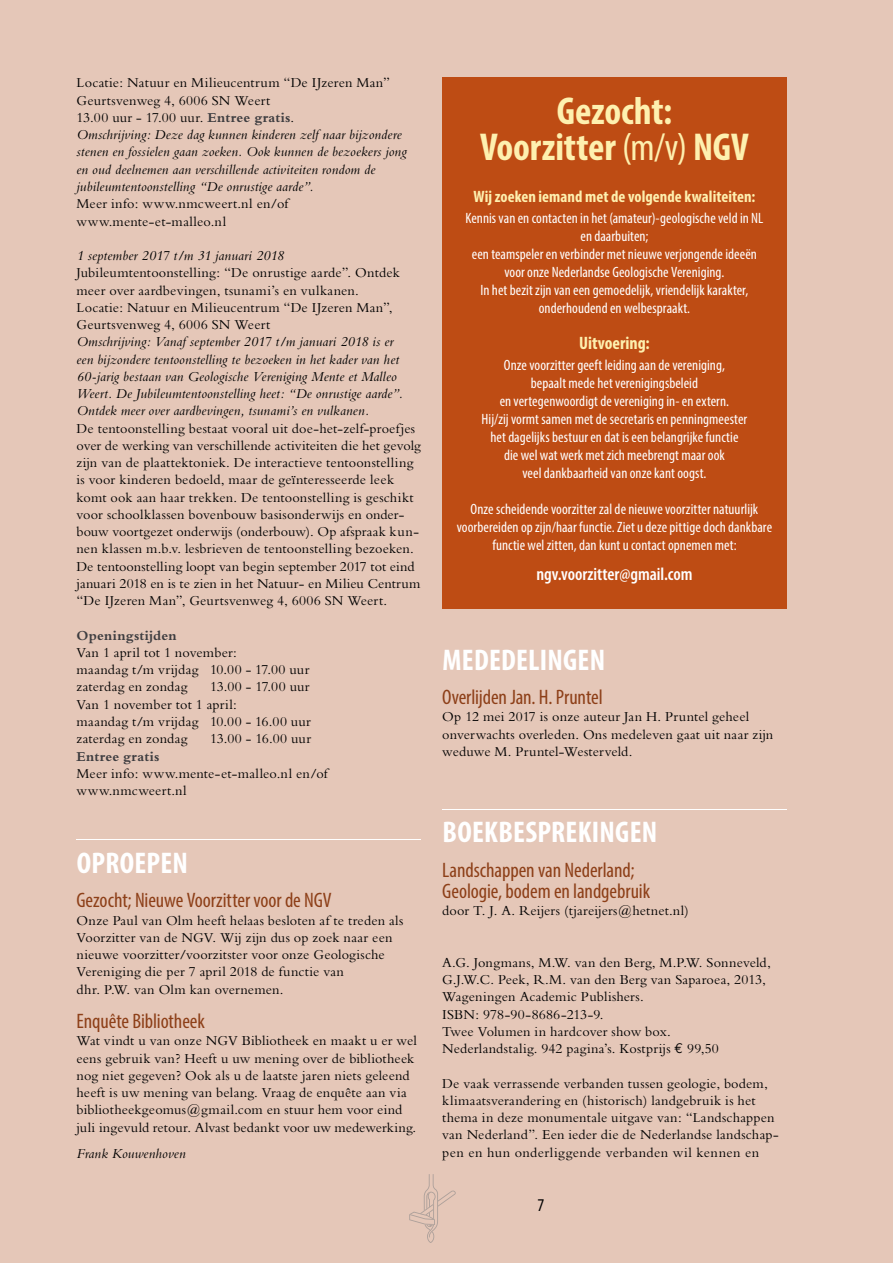
<style>
.page{position:relative;width:893px;height:1263px;background:#e5c7b8}
.page>*{position:absolute;margin:0;border:0;box-sizing:border-box;transform-origin:0 0}
.t1{font:700 condensed 39px/36px "Myriad Pro";letter-spacing:-.005em;color:#fef0af;text-align:center}
.t2{font:700 condensed 30px "Myriad Pro";letter-spacing:.01em;color:#fff}
.t3{font:condensed 21px/21px "Myriad Pro";letter-spacing:-.005em;color:#8d3f18}
.t4{font:600 condensed 18px "Myriad Pro";color:#fff}
.t5{font:700 condensed 18px "Myriad Pro";color:#fef0af}
.t6{font:condensed 18px "Myriad Pro";color:#000}
.t7{font:700 condensed 16.5px "Myriad Pro";letter-spacing:.005em;color:#fef0af}
.t8{font:condensed 15px/18px "Myriad Pro";letter-spacing:.005em;color:#fff;text-align:center}
.t9{font:14.25px/17.2px "M Bembo";letter-spacing:.01em;color:#000}
.t10{font:italic 14.25px/17.2px "M Bembo";letter-spacing:.01em;color:#000}
.t11{font:700 14.25px "M Bembo";letter-spacing:.015em;color:#3e3d40}
.s1{font-style:normal}
.s2{font-weight:700;font-style:normal;color:#3e3d40}
.s3{font-weight:400}
.s4{font-family:"Euro Mono"}
</style>
<div class="page">
<svg style="left:409px;top:1174px;width:47px;height:69px"></svg>
<div style="left:442px;top:77px;width:345px;height:531px;background:#be4c14"></div>
<hr style="left:77px;top:839px;width:344px;height:1px;background:#fff">
<hr style="left:442px;top:809px;width:345px;height:1px;background:#fff">
<p class="t10" style="left:77px;top:74px;width:332px"><span class="s1">Locatie: Natuur en Milieucentrum “De IJzeren Man” Geurtsvenweg 4, 6006 SN Weert<br>13.00 uur - 17.00 uur.</span> <span class="s2">Entree gratis</span><span class="s1">.<br></span>Omschrijving: Deze dag kunnen kinderen zelf naar bijzondere stenen en fossielen gaan zoeken. Ook kunnen de bezoekers jong en oud deelnemen aan verschillende activiteiten rondom de jubileumtentoonstelling “De onrustige aarde”.</p>
<p class="t9" style="left:77px;top:195px;width:213px">Meer info: www.nmcweert.nl en/of www.mente-et-malleo.nl</p>
<p class="t10" style="left:77px;top:247px;width:209px">1 september 2017 t/m 31 januari 2018</p>
<p class="t9" style="left:77px;top:264px;width:325px">Jubileumtentoonstelling: “De onrustige aarde”. Ontdek meer over aardbevingen, tsunami’s en vulkanen.<br>Locatie: Natuur en Milieucentrum “De IJzeren Man”, Geurtsvenweg 4, 6006 SN Weert</p>
<p class="t10" style="left:77px;top:333px;width:327px">Omschrijving: Vanaf september 2017 t/m januari 2018 is er een bijzondere tentoonstelling te bezoeken in het kader van het 60-jarig bestaan van Geologische Vereniging Mente et Malleo Weert. De Jubileumtentoonstelling heet: “De onrustige aarde”.<br>Ontdek meer over aardbevingen, tsunami’s en vulkanen.</p>
<p class="t9" style="left:77px;top:420px;width:346px">De tentoonstelling bestaat vooral uit doe-het-zelf-proefjes over de werking van verschillende activiteiten die het gevolg zijn van de plaattektoniek. De interactieve tentoonstelling is voor kinderen bedoeld, maar de geïnteresseerde leek komt ook aan haar trekken. De tentoonstelling is geschikt voor schoolklassen bovenbouw basisonderwijs en onder&shy;bouw voortgezet onderwijs (onderbouw). Op afspraak kun&shy;nen klassen m.b.v. lesbrieven de tentoonstelling bezoeken.<br>De tentoonstelling loopt van begin september 2017 tot eind januari 2018 en is te zien in het Natuur- en Milieu Centrum “De IJzeren Man”, Geurtsvenweg 4, 6006 SN Weert.</p>
<p class="t11" style="left:77px;top:627px;width:102px">Openingstijden</p>
<p class="t9" style="left:77px;top:644px;width:234px">Van 1 april tot 1 november:<br>maandag t/m vrijdag 10.00 - 17.00 uur zaterdag en zondag</p>
<p class="t9" style="left:77px;top:678px;width:236px;text-indent:133px">13.00 - 17.00 uur<br>Van 1 november tot 1 april:<br>maandag t/m vrijdag 10.00 - 16.00 uur zaterdag en zondag</p>
<p class="t9" style="left:210px;top:730px;width:103px">13.00 - 16.00 uur</p>
<p class="t11" style="left:77px;top:748px;width:85px">Entree gratis</p>
<p class="t9" style="left:77px;top:765px;width:253px">Meer info: www.mente-et-malleo.nl en/of www.nmcweert.nl</p>
<h2 class="t2" style="left:77px;top:844px;width:113px">OPROEPEN</h2>
<h3 class="t3" style="left:77px;top:889px;width:257px">Gezocht; Nieuwe Voorzitter voor de NGV</h3>
<p class="t9" style="left:77px;top:911px;width:328px">Onze Paul van Olm heeft helaas besloten af te treden als Voorzitter van de NGV. Wij zijn dus op zoek naar een nieuwe voorzitter/voorzitster voor onze Geologische Vereniging die per 7 april 2018 de functie van<br>dhr. P.W. van Olm kan overnemen.</p>
<h3 class="t3" style="left:77px;top:1010px;width:130px">Enquête Bibliotheek</h3>
<p class="t9" style="left:77px;top:1032px;width:342px">Wat vindt u van onze NGV Bibliotheek en maakt u er wel eens gebruik van? Heeft u uw mening over de bibliotheek nog niet gegeven? Ook als u de laatste jaren niets geleend heeft is uw mening van belang. Vraag de enquête aan via bibliotheekgeomus@gmail.com en stuur hem voor eind juli ingevuld retour. Alvast bedankt voor uw medewerking.</p>
<p class="t10" style="left:77px;top:1145px;width:111px">Frank Kouwenhoven</p>
<h1 class="t1" style="left:480px;top:92px;width:270px">Gezocht:<br>Voorzitter <span class="s3">(m/v)</span> NGV</h1>
<p class="t7" style="left:473px;top:186px;width:283px">Wij zoeken iemand met de volgende kwaliteiten:</p>
<p class="t8" style="left:465px;top:209px;width:299px">Kennis van en contacten in het (amateur)-geologische veld in NL en daarbuiten;<br>een teamspeler en verbinder met nieuwe verjongende ideeën voor onze Nederlandse Geologische Vereniging.<br>In het bezit zijn van een gemoedelijk, vriendelijk karakter, onderhoudend en welbespraakt.</p>
<p class="t5" style="left:579px;top:332px;width:72px">Uitvoering:</p>
<p class="t8" style="left:482px;top:356px;width:267px">Onze voorzitter geeft leiding aan de vereniging,<br>bepaalt mede het verenigingsbeleid<br>en vertegenwoordigt de vereniging in- en extern.<br>Hij/zij vormt samen met de secretaris en penningmeester het dagelijks bestuur en dat is een belangrijke functie die wel wat werk met zich meebrengt maar ook<br>veel dankbaarheid van onze kant oogst.</p>
<p class="t8" style="left:457px;top:500px;width:317px">Onze scheidende voorzitter zal de nieuwe voorzitter natuurlijk voorbereiden op zijn/haar functie. Ziet u deze pittige doch dankbare functie wel zitten, dan kunt u contact opnemen met:</p>
<p class="t4" style="left:536px;top:563px;width:157px">ngv.voorzitter@gmail.com</p>
<h2 class="t2" style="left:443px;top:641px;width:164px">MEDEDELINGEN</h2>
<h3 class="t3" style="left:442px;top:686px;width:162px">Overlijden Jan. H. Pruntel</h3>
<p class="t9" style="left:442px;top:708px;width:333px">Op 12 mei 2017 is onze auteur Jan H. Pruntel geheel onverwachts overleden. Ons medeleven gaat uit naar zijn weduwe M. Pruntel-Westerveld.</p>
<h2 class="t2" style="left:443px;top:813px;width:216px">BOEKBESPREKINGEN</h2>
<h3 class="t3" style="left:442px;top:859px;width:209px">Landschappen van Nederland;<br>Geologie, bodem en landgebruik</h3>
<p class="t9" style="left:442px;top:902px;width:248px">door T. J. A. Reijers (tjareijers@hetnet.nl)</p>
<p class="t9" style="left:442px;top:954px;width:330px">A.G. Jongmans, M.W. van den Berg, M.P.W. Sonneveld, G.J.W.C. Peek, R.M. van den Berg van Saparoea, 2013, Wageningen Academic Publishers.<br>ISBN: 978-90-8686-213-9.<br>Twee Volumen in hardcover show box.<br>Nederlandstalig. 942 pagina’s. Kostprijs <span class="s4">€</span> 99,50</p>
<p class="t9" style="left:442px;top:1074px;width:338px">De vaak verrassende verbanden tussen geologie, bodem, klimaatsverandering en (historisch) landgebruik is het thema in deze monumentale uitgave van: “Landschappen van Nederland”. Een ieder die de Nederlandse landschap&shy;pen en hun onderliggende verbanden wil kennen en</p>
<p class="t6" style="left:536px;top:1194px;width:8px">3</p>
<p class="t6" style="left:537px;top:1194px;width:8px">7</p>
</div>
